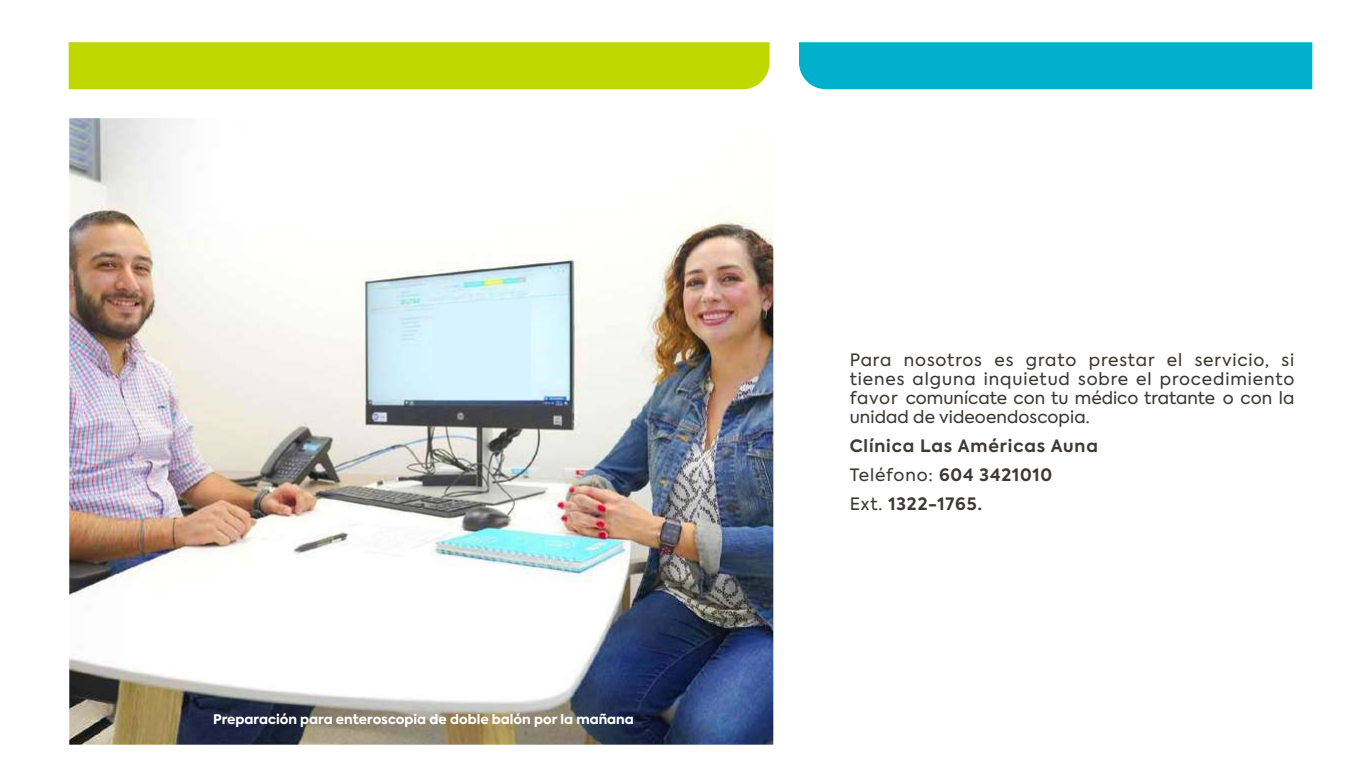
<style>
.page{position:relative;width:1366px;height:768px;background:#fff}
.page>*{position:absolute;margin:0;border:0;box-sizing:border-box;transform-origin:0 0}
.t1{font:17px/19px "Axiforma";letter-spacing:.005em;color:#3d3935;text-align:justify}
.t2{font:700 17px/29px "Axiforma";letter-spacing:.05em;color:#3d3935}
.t3{font:800 13.2px "Axiforma";color:#fff}
.s1{font-weight:400}
</style>
<div class="page">
<img style="left:69px;top:118px;width:704px;height:627px">
<img style="left:397px;top:263px;width:169px;height:173px">
<div style="left:69px;top:42px;width:701px;height:47px;background:#bed800"></div>
<div style="left:799px;top:42px;width:513px;height:47px;background:#00b0cc"></div>
<p class="t3" style="left:213px;top:710px;width:422px">Preparación para enteroscopia de doble balón por la mañana</p>
<p class="t1" style="left:850px;top:350px;width:446px">Para nosotros es grato prestar el servicio, si tienes alguna inquietud sobre el procedimiento favor comunícate con tu médico tratante o con la unidad de videoendoscopia.</p>
<p class="t2" style="left:850px;top:431px;width:250px">Clínica Las Américas Auna<br><span class="s1">Teléfono:</span> 604 3421010<br><span class="s1">Ext.</span> 1322-1765.</p>
</div>
